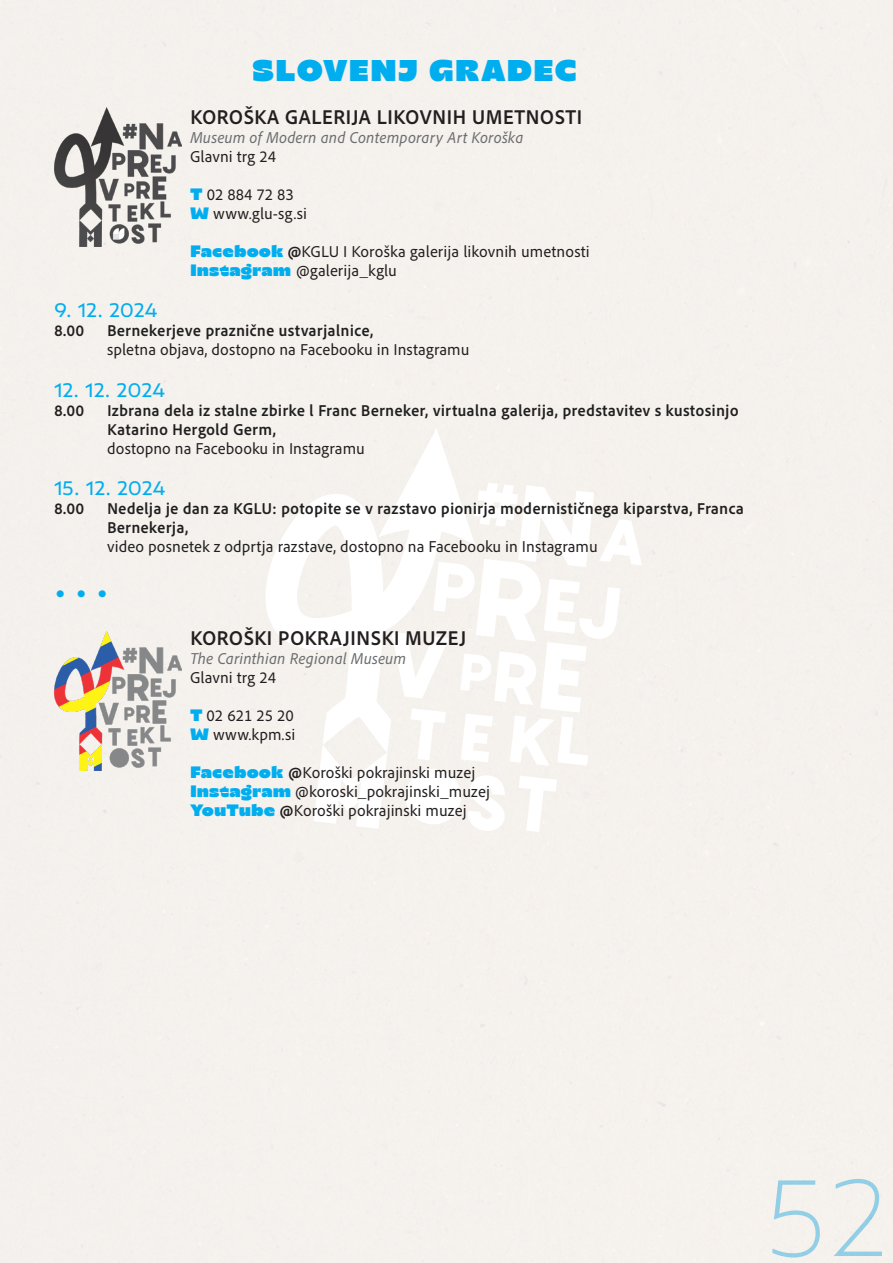
<style>
.page{position:relative;width:893px;height:1263px;background:#f5f1ed}
.page>*{position:absolute;margin:0;border:0;box-sizing:border-box;transform-origin:0 0}
.t1{font:200 108px "Transforma Sans Trial";color:#8dd7f7}
.t2{font:900 30px "Transforma Sans Trial";letter-spacing:.025em;color:#00aeef}
.t3{font:27px "Transforma Sans Trial";color:#00aeef}
.t4{font:700 21px "Adobe Clean UX";color:#231f20}
.t5{font:500 19.5px "Transforma Sans Trial";color:#00aeef}
.t6{font:16.5px/18.9px "Adobe Clean UX";color:#231f20}
.t7{font:700 16.5px/18.9px "Adobe Clean UX";color:#1f1f1f}
.t8{font:italic 16.5px "Adobe Clean UX";color:#6c6d70}
.t9{font:700 16.5px "Adobe Clean UX";color:#231f20}
.s1{font-family:"Transforma Sans Trial";font-weight:900;color:#00aeef}
.s2{font-weight:700}
.s3{font-weight:700;color:#1f1f1f}
.s4{font-weight:400;color:#231f20}
.s5{font-weight:400}
</style>
<div class="page">
<svg style="left:391px;top:483px;width:251px;height:349px"></svg>
<svg style="left:265px;top:428px;width:210px;height:401px;fill:#f6f2ee"></svg>
<img style="left:54px;top:108px;width:128px;height:139px">
<img style="left:54px;top:631px;width:128px;height:139px">
<p class="t2" style="left:252px;top:51px;width:326px">SLOVENJ GRADEC</p>
<p class="t4" style="left:190px;top:104px;width:394px">KOROŠKA GALERIJA LIKOVNIH UMETNOSTI</p>
<p class="t8" style="left:190px;top:127px;width:335px">Museum of Modern and Contemporary Art Koroška</p>
<p class="t6" style="left:190px;top:147px;width:88px">Glavni trg 24</p>
<p class="t6" style="left:190px;top:185px;width:105px"><span class="s1">T</span> 02 884 72 83</p>
<p class="t6" style="left:190px;top:204px;width:119px"><span class="s1">W</span> www.glu-sg.si</p>
<p class="t6" style="left:190px;top:242px;width:401px"><span class="s1">Facebook</span> <span class="s2">@</span>KGLU I Koroška galerija likovnih umetnosti</p>
<p class="t6" style="left:190px;top:260px;width:208px"><span class="s1">Instagram</span> @galerija_kglu</p>
<p class="t5" style="left:54px;top:298px;width:105px">9. 12. 2024</p>
<p class="t9" style="left:54px;top:320px;width:32px">8.00</p>
<p class="t6" style="left:107px;top:321px;width:364px"><span class="s3">Bernekerjeve praznične ustvarjalnice,<br></span>spletna objava, dostopno na Facebooku in Instagramu</p>
<p class="t5" style="left:54px;top:377px;width:113px">12. 12. 2024</p>
<p class="t9" style="left:54px;top:400px;width:32px">8.00</p>
<p class="t7" style="left:107px;top:400px;width:633px">Izbrana dela iz stalne zbirke l Franc Berneker, virtualna galerija, predstavitev s kustosinjo<br>Katarino Hergold Germ,<br><span class="s4">dostopno na Facebooku in Instagramu</span></p>
<p class="t5" style="left:54px;top:476px;width:113px">15. 12. 2024</p>
<p class="t9" style="left:54px;top:498px;width:32px">8.00</p>
<p class="t7" style="left:107px;top:498px;width:639px">Nedelja je dan za KGLU: potopite se v razstavo pionirja modernističnega kiparstva, Franca<br>Bernekerja,<br><span class="s5">video posnetek z odprtja razstave,</span> <span class="s4">dostopno na Facebooku in Instagramu</span></p>
<p class="t3" style="left:54px;top:575px;width:56px">• • •</p>
<p class="t4" style="left:190px;top:625px;width:278px">KOROŠKI POKRAJINSKI MUZEJ</p>
<p class="t8" style="left:190px;top:648px;width:218px">The Carinthian Regional Museum</p>
<p class="t6" style="left:190px;top:668px;width:88px">Glavni trg 24</p>
<p class="t6" style="left:190px;top:706px;width:105px"><span class="s1">T</span> 02 621 25 20</p>
<p class="t6" style="left:190px;top:725px;width:107px"><span class="s1">W</span> www.kpm.si</p>
<p class="t6" style="left:190px;top:762px;width:287px"><span class="s1">Facebook</span> <span class="s2">@</span>Koroški pokrajinski muzej</p>
<p class="t6" style="left:190px;top:781px;width:301px"><span class="s1">Instagram</span> @koroski_pokrajinski_muzej</p>
<p class="t6" style="left:190px;top:800px;width:278px"><span class="s1">YouTube</span> <span class="s2">@</span>Koroški pokrajinski muzej</p>
<h1 class="t1" style="left:765px;top:1145px;width:125px">52</h1>
</div>
